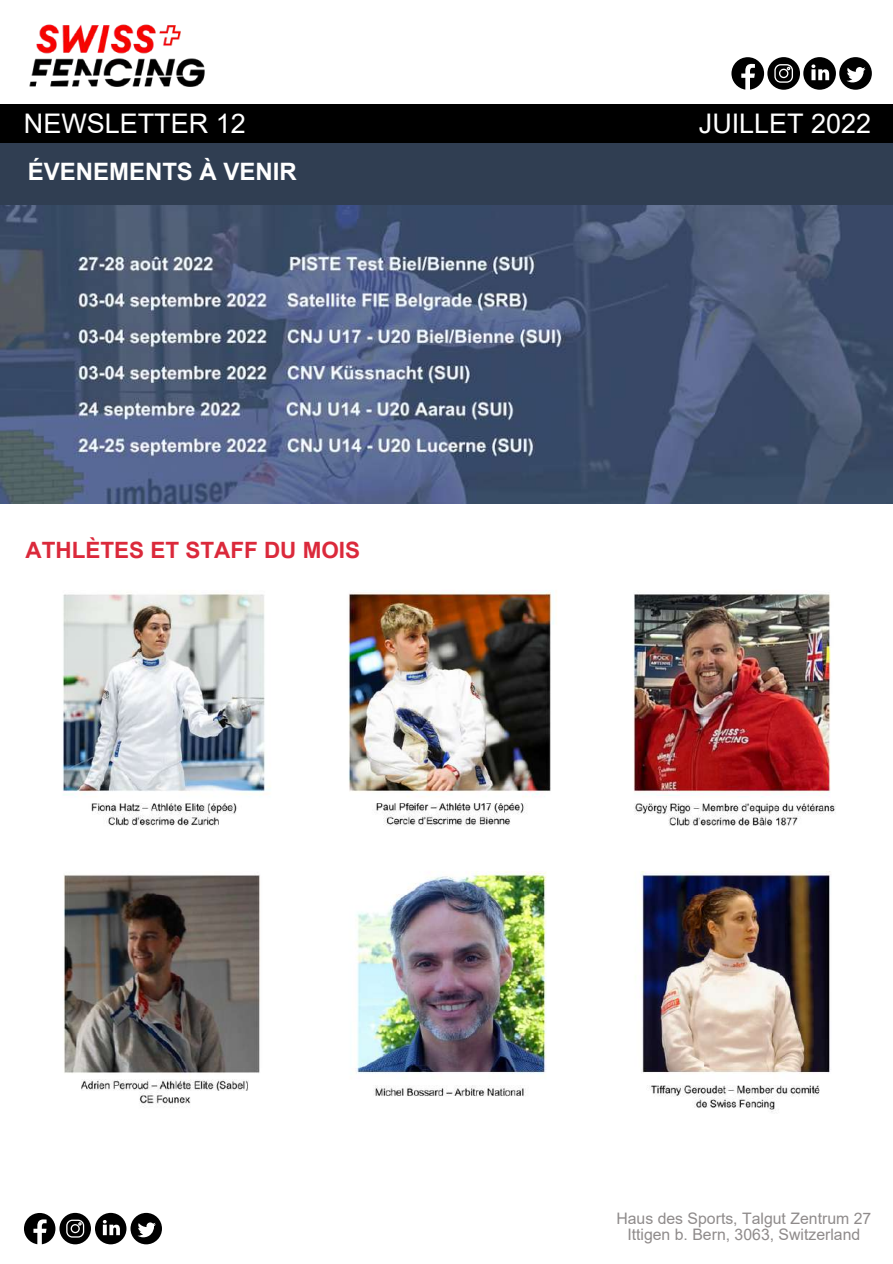
<style>
.page{position:relative;width:893px;height:1264px;background:#fff}
.page>*{position:absolute;margin:0;border:0;box-sizing:border-box;transform-origin:0 0}
.t1{font:27px "Arial";color:#fff}
.t2{font:700 24px "Arial";color:#fff}
.t3{font:700 22.5px "Arial";color:#db293b}
.t4{font:15.75px/16.8px "Arial";color:#8f8b8b;text-align:center}
</style>
<div class="page">
<img style="left:29px;top:24px;width:176px;height:63px">
<svg style="left:731px;top:57px;width:104px;height:33px"></svg>
<div style="left:839px;top:57px;width:32px;height:33px;background:#000;border-radius:50%"></div>
<svg style="left:846px;top:67px;width:19px;height:15px"></svg>
<div style="left:0;top:104px;width:892px;height:39px;background:#000"></div>
<div style="left:0;top:143px;width:892px;height:66px;background:#303e52"></div>
<img style="left:0;top:205px;width:892px;height:298px">
<svg style="left:24px;top:1212px;width:102px;height:32px"></svg>
<div style="left:130px;top:1212px;width:32px;height:32px;background:#000;border-radius:50%"></div>
<svg style="left:137px;top:1222px;width:19px;height:15px"></svg>
<img style="left:63px;top:874px;width:197px;height:234px">
<img style="left:62px;top:592px;width:208px;height:234px">
<img style="left:348px;top:590px;width:209px;height:236px">
<img style="left:633px;top:592px;width:203px;height:234px">
<img style="left:356px;top:871px;width:191px;height:226px">
<img style="left:635px;top:871px;width:196px;height:241px">
<h1 class="t1" style="left:24px;top:109px;width:223px">NEWSLETTER 12</h1>
<h1 class="t1" style="left:698px;top:109px;width:174px">JUILLET 2022</h1>
<h2 class="t2" style="left:28px;top:158px;width:271px">ÉVENEMENTS À VENIR</h2>
<h3 class="t3" style="left:26px;top:537px;width:336px">ATHLÈTES ET STAFF DU MOIS</h3>
<p class="t4" style="left:616px;top:1209px;width:256px">Haus des Sports, Talgut Zentrum 27<br>Ittigen b. Bern, 3063, Switzerland</p>
</div>
